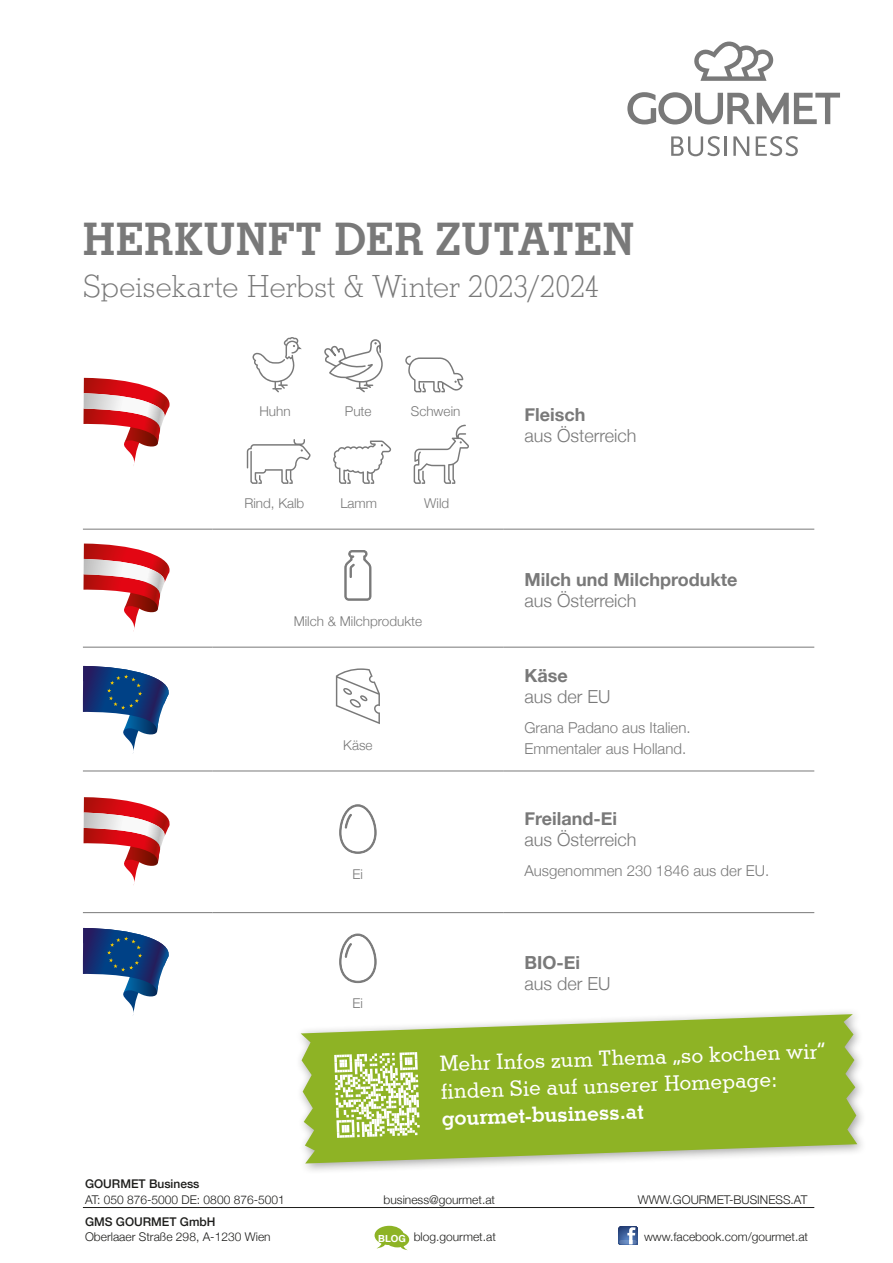
<style>
.page{position:relative;width:893px;height:1263px;background:#fff}
.page>*{position:absolute;margin:0;border:0;box-sizing:border-box;transform-origin:0 0}
.t1{font:700 45px "Stymie BT";letter-spacing:.005em;color:#797979}
.t2{font:300 33px "Stymie";letter-spacing:-.005em;color:#797979}
.t3{font:500 21.3px/27.2px "Stymie BT";color:#fff}
.t4{font:700 21.3px "Stymie BT";color:#fff}
.t5{font:300 18px "Helvetica Neue";color:#797979}
.t6{font:700 18px "Helvetica Neue";color:#797979}
.t7{font:300 15px/21px "Helvetica Neue";color:#797979}
.t8{font:300 13.5px "Helvetica Neue";color:#797979}
.t9{font:300 12px "Helvetica Neue";color:#1d1d1b}
.t10{font:500 12px "Helvetica Neue";color:#1d1d1b}
.s1{font-weight:700;font-size:9.75px;color:#fff}
</style>
<div class="page">
<hr style="left:83px;top:529px;width:130px;height:1px;background:#797979">
<hr style="left:213px;top:529px;width:290px;height:1px;background:#797979">
<hr style="left:503px;top:529px;width:311px;height:1px;background:#797979">
<hr style="left:83px;top:647px;width:130px;height:1px;background:#797979">
<hr style="left:213px;top:647px;width:290px;height:1px;background:#797979">
<hr style="left:503px;top:647px;width:311px;height:1px;background:#797979">
<hr style="left:83px;top:771px;width:130px;height:1px;background:#797979">
<hr style="left:213px;top:771px;width:290px;height:1px;background:#797979">
<hr style="left:503px;top:771px;width:311px;height:1px;background:#797979">
<hr style="left:83px;top:912px;width:130px;height:1px;background:#797979">
<hr style="left:213px;top:912px;width:290px;height:1px;background:#797979">
<hr style="left:503px;top:912px;width:311px;height:1px;background:#797979">
<svg style="left:83px;top:378px;width:87px;height:88px"></svg>
<svg style="left:252px;top:337px;width:50px;height:55px"></svg>
<svg style="left:325px;top:339px;width:58px;height:54px"></svg>
<svg style="left:405px;top:356px;width:58px;height:36px"></svg>
<svg style="left:247px;top:439px;width:64px;height:45px"></svg>
<svg style="left:333px;top:440px;width:58px;height:44px"></svg>
<svg style="left:414px;top:425px;width:55px;height:59px"></svg>
<svg style="left:83px;top:543px;width:87px;height:89px"></svg>
<svg style="left:345px;top:550px;width:26px;height:50px"></svg>
<svg style="left:83px;top:666px;width:86px;height:87px"></svg>
<svg style="left:336px;top:668px;width:44px;height:56px"></svg>
<svg style="left:84px;top:797px;width:86px;height:88px"></svg>
<svg style="left:339px;top:804px;width:37px;height:50px"></svg>
<svg style="left:83px;top:928px;width:86px;height:87px"></svg>
<svg style="left:339px;top:934px;width:37px;height:49px"></svg>
<svg style="left:375px;top:1226px;width:34px;height:24px"></svg>
<svg style="left:619px;top:1226px;width:18px;height:19px"></svg>
<svg style="left:619px;top:1240px;width:18px;height:4px"></svg>
<hr style="left:83px;top:1207px;width:731px;height:1px;background:#1d1d1b">
<svg style="left:627px;top:92px;width:213px;height:33px"></svg>
<svg style="left:694px;top:41px;width:80px;height:40px"></svg>
<svg style="left:671px;top:136px;width:49px;height:20px"></svg>
<hr style="left:725px;top:136px;width:2px;height:20px;background:#797979">
<svg style="left:733px;top:136px;width:16px;height:20px"></svg>
<svg style="left:756px;top:136px;width:42px;height:20px"></svg>
<div style="left:295px;top:1007px;width:572px;height:167px;background:#1d1d1b;opacity:.4"></div>
<svg style="left:301px;top:1014px;width:556px;height:149px;background:#9dbc45"></svg>
<svg style="left:334px;top:1052px;width:86px;height:86px"></svg>
<h1 class="t1" style="left:83px;top:212px;width:553px">HERKUNFT DER ZUTATEN</h1>
<h2 class="t2" style="left:83px;top:268px;width:518px">Speisekarte Herbst &amp; Winter 2023/2024</h2>
<p class="t8" style="left:259px;top:401px;width:33px">Huhn</p>
<p class="t8" style="left:345px;top:401px;width:28px">Pute</p>
<p class="t8" style="left:411px;top:401px;width:51px">Schwein</p>
<p class="t8" style="left:244px;top:492px;width:62px">Rind, Kalb</p>
<p class="t8" style="left:340px;top:492px;width:38px">Lamm</p>
<p class="t8" style="left:424px;top:492px;width:27px">Wild</p>
<p class="t8" style="left:294px;top:610px;width:130px">Milch &amp; Milchprodukte</p>
<p class="t8" style="left:343px;top:734px;width:31px">Käse</p>
<p class="t8" style="left:353px;top:863px;width:12px">Ei</p>
<p class="t8" style="left:353px;top:992px;width:12px">Ei</p>
<h3 class="t6" style="left:524px;top:400px;width:62px">Fleisch</h3>
<h3 class="t5" style="left:524px;top:421px;width:114px">aus Österreich</h3>
<h3 class="t6" style="left:524px;top:566px;width:214px">Milch und Milchprodukte</h3>
<h3 class="t5" style="left:524px;top:586px;width:114px">aus Österreich</h3>
<h3 class="t6" style="left:524px;top:661px;width:45px">Käse</h3>
<h3 class="t5" style="left:524px;top:682px;width:88px">aus der EU</h3>
<p class="t7" style="left:524px;top:716px;width:168px">Grana Padano aus Italien.<br>Emmentaler aus Holland.</p>
<h3 class="t6" style="left:524px;top:805px;width:94px">Freiland-Ei</h3>
<h3 class="t5" style="left:524px;top:825px;width:114px">aus Österreich</h3>
<p class="t7" style="left:524px;top:859px;width:246px">Ausgenommen 230 1846 aus der EU.</p>
<h3 class="t6" style="left:524px;top:949px;width:57px">BIO-Ei</h3>
<h3 class="t5" style="left:524px;top:969px;width:88px">aus der EU</h3>
<h3 class="t3" style="left:439px;top:1050px;width:387px;rotate:-2deg">Mehr Infos zum Thema „so kochen wir“ fi nden Sie auf unserer Homepage:</h3>
<h3 class="t4" style="left:441px;top:1105px;width:204px;rotate:-2deg">gourmet-business.at</h3>
<p class="t10" style="left:85px;top:1174px;width:116px">GOURMET Business</p>
<p class="t9" style="left:85px;top:1190px;width:201px">AT: 050 876-5000 DE: 0800 876-5001</p>
<p class="t9" style="left:384px;top:1190px;width:113px">business@gourmet.at</p>
<p class="t9" style="left:638px;top:1190px;width:171px">WWW.GOURMET-BUSINESS.AT</p>
<p class="t10" style="left:85px;top:1212px;width:132px">GMS GOURMET GmbH</p>
<p class="t9" style="left:85px;top:1227px;width:187px">Oberlaaer Straße 298, A-1230 Wien</p>
<p class="t9" style="left:378px;top:1227px;width:119px"><span class="s1">BLOG</span> blog.gourmet.at</p>
<p class="t9" style="left:644px;top:1227px;width:166px">www.facebook.com/gourmet.at</p>
</div>
